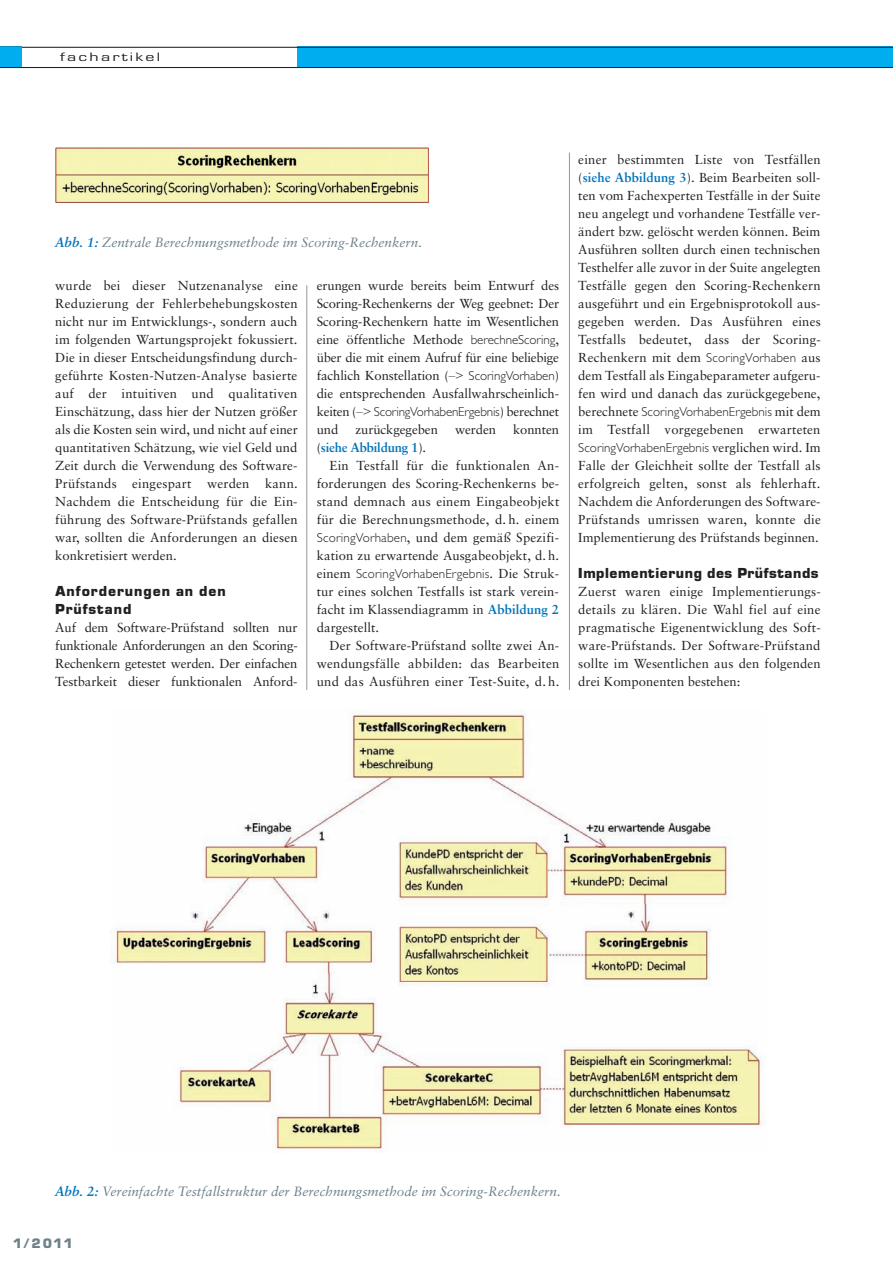
<style>
.page{position:relative;width:893px;height:1263px;background:#fff}
.page>*{position:absolute;margin:0;border:0;box-sizing:border-box;transform-origin:0 0}
.t1{font:700 14.25px "Eurostile BQ";letter-spacing:.04em;color:#231f20}
.t2{font:700 14.25px/18px "Eurostile BQ";letter-spacing:.07em;color:#231f20}
.t3{font:italic 13.5px "Sabon";color:#6c818c}
.t4{font:700 13.5px "Eurostile BQ";color:#6c818c}
.t5{font:13.05px/18px "Sabon";letter-spacing:.005em;color:#231f20;text-align:justify}
.t6{font:300 13.05px "Gill Sans";color:#231f20}
.t7{font:700 13.05px "Sabon";letter-spacing:-.015em;color:#0073bc}
.t8{font:12.6px "Eurostile";letter-spacing:.125em;color:#231f20;scale:1.43 1}
.s1{font-weight:700;color:#0073bc}
.s2{font-family:"Gill Sans";font-weight:300}
.s3{font-family:"Sabon";font-weight:400}
.s4{font-weight:400;color:#231f20}
</style>
<div class="page">
<hr style="left:306px;top:285px;width:1px;height:405px;background:#939598">
<hr style="left:569px;top:153px;width:1px;height:537px;background:#939598">
<svg style="left:55px;top:202px;width:373px;height:1px"></svg>
<img style="left:55px;top:148px;width:373px;height:54px">
<svg style="left:0;top:46px;width:893px;height:22px"></svg>
<div style="left:0;top:48px;width:21px;height:19px;background:#00aeef"></div>
<img style="left:111px;top:713px;width:654px;height:436px">
<p class="t8" style="left:60px;top:52px;width:71px">fachartikel</p>
<p class="t3" style="left:55px;top:237px;width:368px"><span class="s1">Abb. 1:</span> Zentrale Berechnungsmethode im Scoring-Rechenkern.</p>
<p class="t5" style="left:55px;top:277px;width:244px">wurde bei dieser Nutzenanalyse eine Reduzierung der Fehlerbehebungskosten nicht nur im Entwicklungs-, sondern auch im folgenden Wartungsprojekt fokussiert.<br>Die in dieser Entscheidungsfindung durch&shy;geführte Kosten-Nutzen-Analyse basierte auf der intuitiven und qualitativen Einschätzung, dass hier der Nutzen größer als die Kosten sein wird, und nicht auf einer quantitativen Schätzung, wie viel Geld und Zeit durch die Verwendung des Software-Prüfstands eingespart werden kann.<br>Nachdem die Entscheidung für die Ein - führung des Software-Prüfstands gefallen war, sollten die Anforderungen an diesen konkretisiert werden.</p>
<p class="t2" style="left:55px;top:584px;width:172px">Anforderungen an den<br>Prüfstand</p>
<p class="t5" style="left:55px;top:619px;width:244px">Auf dem Software-Prüfstand sollten nur funktionale Anforderungen an den Sco ring-Rechenkern getestet werden. Der einfachen Testbarkeit dieser funktionalen Anford -</p>
<p class="t5" style="left:317px;top:277px;width:244px">erungen wurde bereits beim Ent wurf des Scoring-Rechenkerns der Weg geebnet: Der Scoring-Rechenkern hatte im Wesentlichen eine öffentliche Methode <span class="s2">berechneScoring</span>, über die mit einem Aufruf für eine beliebige fachlich Konstellation (<span class="s2">–&gt; ScoringVorhaben</span>) die entsprechenden Ausfallwahr schein lich -</p>
<p class="t6" style="left:317px;top:407px;width:244px"><span class="s3">keiten (</span>–&gt; ScoringVorhabenErgebnis<span class="s3">) berechnet</span></p>
<p class="t5" style="left:317px;top:421px;width:23px">und</p>
<p class="t5" style="left:355px;top:421px;width:84px">zurückgegeben</p>
<p class="t5" style="left:455px;top:421px;width:42px">werden</p>
<p class="t5" style="left:513px;top:421px;width:47px">konnten</p>
<p class="t7" style="left:317px;top:442px;width:111px"><span class="s4">(</span>siehe Abbildung 1<span class="s4">).</span></p>
<p class="t5" style="left:330px;top:457px;width:231px">Ein Testfall für die funktionalen An -</p>
<p class="t5" style="left:317px;top:475px;width:244px">forderungen des Scoring-Rechenkerns be -</p>
<p class="t5" style="left:317px;top:493px;width:244px">stand demnach aus einem Eingabeobjekt</p>
<p class="t5" style="left:317px;top:511px;width:244px">für die Berechnungsmethode, d. h. einem</p>
<p class="t5" style="left:317px;top:529px;width:244px"><span class="s2">ScoringVorhaben</span>, und dem gemäß Spezifi -</p>
<p class="t5" style="left:317px;top:547px;width:244px">kation zu erwartende Ausgabe objekt, d. h.</p>
<p class="t6" style="left:317px;top:569px;width:244px"><span class="s3">einem</span> ScoringVorhabenErgebnis<span class="s3">. Die Struk -</span></p>
<p class="t5" style="left:317px;top:583px;width:244px">tur eines solchen Testfalls ist stark verein&shy;facht im Klassendiagramm in <span class="s1">Abbil dung 2 </span>dargestellt.</p>
<p class="t5" style="left:317px;top:637px;width:244px;text-indent:13px">Der Software-Prüfstand sollte zwei An - wendungsfälle abbilden: das Bearbeiten und das Ausführen einer Test-Suite, d. h.</p>
<p class="t5" style="left:578px;top:151px;width:244px">einer bestimmten Liste von Testfällen (<span class="s1">siehe Abbildung 3</span>). Beim Bearbeiten soll&shy;ten vom Fachexperten Testfälle in der Suite neu angelegt und vorhandene Testfälle ver&shy;ändert bzw. gelöscht werden können. Beim Ausführen sollten durch einen technischen Testhelfer alle zuvor in der Suite angelegten Testfälle gegen den Scoring-Rechenkern ausgeführt und ein Ergebnisprotokoll aus&shy;gegeben werden. Das Ausführen eines Testfalls bedeutet, dass der Scoring-Rechenkern mit dem <span class="s2">ScoringVorhaben</span> aus dem Testfall als Eingabeparameter aufgeru&shy;fen wird und danach das zurückgegebene,</p>
<p class="t6" style="left:578px;top:407px;width:244px"><span class="s3">berechnete</span> ScoringVorhabenErgebnis <span class="s3">mit dem</span></p>
<p class="t5" style="left:578px;top:421px;width:244px">im Testfall vorgegebenen erwarteten</p>
<p class="t6" style="left:578px;top:443px;width:244px">ScoringVorhabenErgebnis <span class="s3">verglichen wird. Im</span></p>
<p class="t5" style="left:578px;top:457px;width:244px">Falle der Gleichheit sollte der Testfall als erfolgreich gelten, sonst als fehlerhaft.<br>Nachdem die Anforderungen des Software-Prüfstands umrissen waren, konnte die Implementierung des Prüfstands beginnen.</p>
<p class="t1" style="left:578px;top:568px;width:242px">Implementierung des Prüfstands</p>
<p class="t5" style="left:578px;top:583px;width:244px">Zuerst waren einige Implementierungs - details zu klären. Die Wahl fiel auf eine pragmatische Eigenentwicklung des Soft - ware-Prüfstands. Der Software-Prüfstand sollte im Wesentlichen aus den folgenden drei Komponenten bestehen:</p>
<p class="t3" style="left:55px;top:1186px;width:507px"><span class="s1">Abb. 2:</span> Vereinfachte Testfallstruktur der Berechnungsmethode im Scoring-Rechenkern.</p>
<p class="t4" style="left:13px;top:1239px;width:62px">1/2011</p>
</div>
